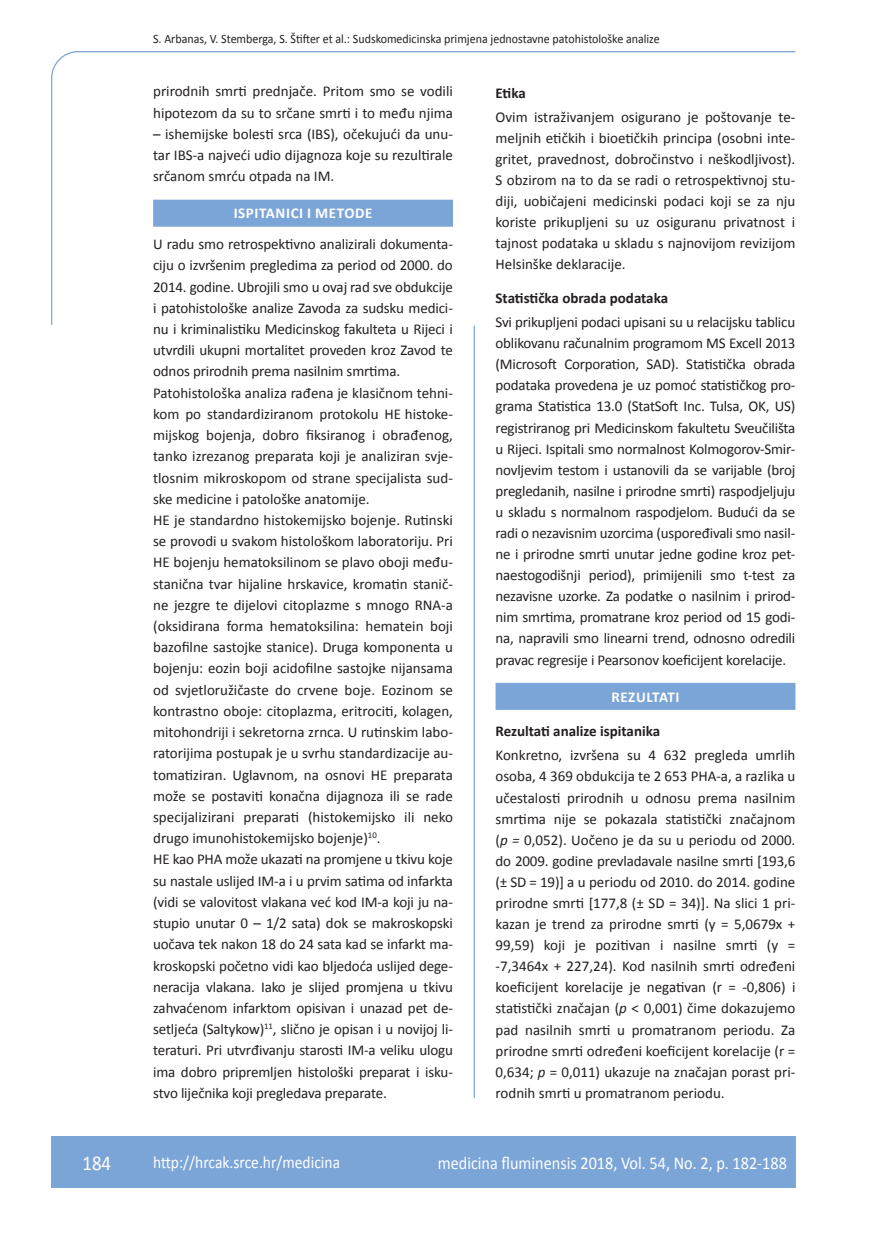
<style>
.page{position:relative;width:872px;height:1234px;background:#fff}
.page>*{position:absolute;margin:0;border:0;box-sizing:border-box;transform-origin:0 0}
.t1{font:21px "Calibri";color:#fff;scale:.9 1}
.t2{font:18px "Calibri";color:#fff;scale:.9 1}
.t3{font:17.25px "Calibri";color:#fff;scale:.9 1}
.t4{font:15px/21.1px "Calibri";letter-spacing:-.01em;color:#231f20;text-align:justify}
.t5{font:700 15px "Calibri";color:#231f20}
.t6{font:700 15px "Calibri";letter-spacing:.04em;color:#fff}
.t7{font:12.75px "Calibri";color:#231f20;scale:.94 1}
.s1{font-style:italic}
</style>
<div class="page">
<svg style="left:51px;top:51px;width:745px;height:274px"></svg>
<hr style="left:473px;top:325px;width:2px;height:772px;background:#7ca5d7">
<div style="left:51px;top:1135px;width:744px;height:51px;background:#7ca5d7"></div>
<div style="left:153px;top:200px;width:300px;height:27px;background:#7ca5d7"></div>
<div style="left:495px;top:682px;width:300px;height:27px;background:#7ca5d7"></div>
<p class="t7" style="left:153px;top:30px;width:540px">S. Arbanas, V. Stemberga, S. Štifter et al.: Sudskomedicinska primjena jednostavne patohistološke analize</p>
<p class="t4" style="left:153px;top:80px;width:301px">prirodnih smrti prednjače. Pritom smo se vodili hipotezom da su to srčane smrti i to među njima</p>
<p class="t4" style="left:153px;top:122px;width:301px">– ishemijske bolesti srca (IBS), očekujući da unu&shy;tar IBS-a najveći udio dijagnoza koje su rezultirale srčanom smrću otpada na IM.</p>
<p class="t6" style="left:234px;top:204px;width:140px">ISPITANICI I METODE</p>
<p class="t4" style="left:153px;top:233px;width:301px;text-align:left">U radu smo retrospektivno analizirali dokumenta&shy;ciju o izvršenim pregledima za period od 2000. do 2014. godine. Ubrojili smo u ovaj rad sve obdukcije i patohistološke analize Zavoda za sudsku medici&shy;nu i kriminalistiku Medicinskog fakulteta u Rijeci i utvrdili ukupni mortalitet proveden kroz Zavod te odnos prirodnih prema nasilnim smrtima.<br>Patohistološka analiza rađena je klasičnom tehni&shy;kom po standardiziranom protokolu HE histoke&shy;mijskog bojenja, dobro fiksiranog i obrađenog, tanko izrezanog preparata koji je analiziran svje&shy;tlosnim mikroskopom od strane specijalista sud&shy;ske medicine i patološke anatomije.<br>HE je standardno histokemijsko bojenje. Rutinski se provodi u svakom histološkom laboratoriju. Pri HE bojenju hematoksilinom se plavo oboji među&shy;stanična tvar hijaline hrskavice, kromatin stanič&shy;ne jezgre te dijelovi citoplazme s mnogo RNA-a (oksidirana forma hematoksilina: hematein boji bazofilne sastojke stanice). Druga komponenta u bojenju: eozin boji acidofilne sastojke nijansama od svjetloružičaste do crvene boje. Eozinom se kontrastno oboje: citoplazma, eritrociti, kolagen, mitohondriji i sekretorna zrnca. U rutinskim labo&shy;ratorijima postupak je u svrhu standardizacije au&shy;tomatiziran. Uglavnom, na osnovi HE preparata može se postaviti konačna dijagnoza ili se rade specijalizirani preparati (histokemijsko ili neko drugo imunohistokemijsko bojenje)<sup>10</sup>.<br>HE kao PHA može ukazati na promjene u tkivu koje su nastale uslijed IM-a i u prvim satima od infarkta (vidi se valovitost vlakana već kod IM-a koji ju na&shy;stupio unutar 0 – 1/2 sata) dok se makroskopski uočava tek nakon 18 do 24 sata kad se infarkt ma&shy;kroskopski početno vidi kao bljedoća uslijed dege&shy;neracija vlakana. Iako je slijed promjena u tkivu zahvaćenom infarktom opisivan i unazad pet de&shy;setljeća (Saltykow)<sup>11</sup>, slično je opisan i u novijoj li&shy;teraturi. Pri utvrđivanju starosti IM-a veliku ulogu ima dobro pripremljen histološki preparat i isku&shy;stvo liječnika koji pregledava preparate.</p>
<p class="t5" style="left:495px;top:84px;width:32px">Etika</p>
<p class="t4" style="left:495px;top:105px;width:301px">Ovim istraživanjem osigurano je poštovanje te&shy;meljnih etičkih i bioetičkih principa (osobni inte&shy;gritet, pravednost, dobročinstvo i neškodljivost).<br>S obzirom na to da se radi o retrospektivnoj stu&shy;diji, uobičajeni medicinski podaci koji se za nju koriste prikupljeni su uz osiguranu privatnost i tajnost podataka u skladu s najnovijom revizijom Helsinške deklaracije.</p>
<p class="t5" style="left:495px;top:289px;width:174px">Statistička obrada podataka</p>
<p class="t4" style="left:495px;top:311px;width:301px">Svi prikupljeni podaci upisani su u relacijsku tablicu oblikovanu računalnim programom MS Excell 2013 (Microsoft Corporation, SAD). Statistička obrada podataka provedena je uz pomoć statističkog pro&shy;grama Statistica 13.0 (StatSoft Inc. Tulsa, OK, US) registriranog pri Medicinskom fakultetu Sveučilišta u Rijeci. Ispitali smo normalnost Kolmogorov-Smir&shy;novljevim testom i ustanovili da se varijable (broj pregledanih, nasilne i prirodne smrti) raspodjeljuju u skladu s normalnom raspodjelom. Budući da se radi o nezavisnim uzorcima (uspoređivali smo nasil&shy;ne i prirodne smrti unutar jedne godine kroz pet&shy;naestogodišnji period), primijenili smo t-test za nezavisne uzorke. Za podatke o nasilnim i prirod&shy;nim smrtima, promatrane kroz period od 15 godi&shy;na, napravili smo linearni trend, odnosno odredili pravac regresije i Pearsonov koeficijent korelacije.</p>
<p class="t6" style="left:611px;top:687px;width:70px">REZULTATI</p>
<p class="t5" style="left:495px;top:722px;width:166px">Rezultati analize ispitanika</p>
<p class="t4" style="left:495px;top:744px;width:301px">Konkretno, izvršena su 4 632 pregleda umrlih osoba, 4 369 obdukcija te 2 653 PHA-a, a razlika u učestalosti prirodnih u odnosu prema nasilnim smrtima nije se pokazala statistički značajnom (<span class="s1">p =</span> 0,052). Uočeno je da su u periodu od 2000. do 2009. godine prevladavale nasilne smrti [193,6 (± SD = 19)] a u periodu od 2010. do 2014. godine prirodne smrti [177,8 (± SD = 34)]. Na slici 1 pri&shy;kazan je trend za prirodne smrti (y = 5,0679x + 99,59) koji je pozitivan i nasilne smrti (y = -7,3464x + 227,24). Kod nasilnih smrti određeni koeficijent korelacije je negativan (r = -0,806) i statistički značajan (<span class="s1">p</span> &lt; 0,001) čime dokazujemo pad nasilnih smrti u promatranom periodu. Za prirodne smrti određeni koeficijent korelacije (r = 0,634; <span class="s1">p</span> = 0,011) ukazuje na značajan porast pri&shy;rodnih smrti u promatranom periodu.</p>
<h1 class="t1" style="left:82px;top:1149px;width:33px">184</h1>
<p class="t3" style="left:153px;top:1150px;width:209px">http://hrcak.srce.hr/medicina</p>
<p class="t2" style="left:438px;top:1151px;width:389px">medicina fluminensis 2018, Vol. 54, No. 2, p. 182-188</p>
</div>
